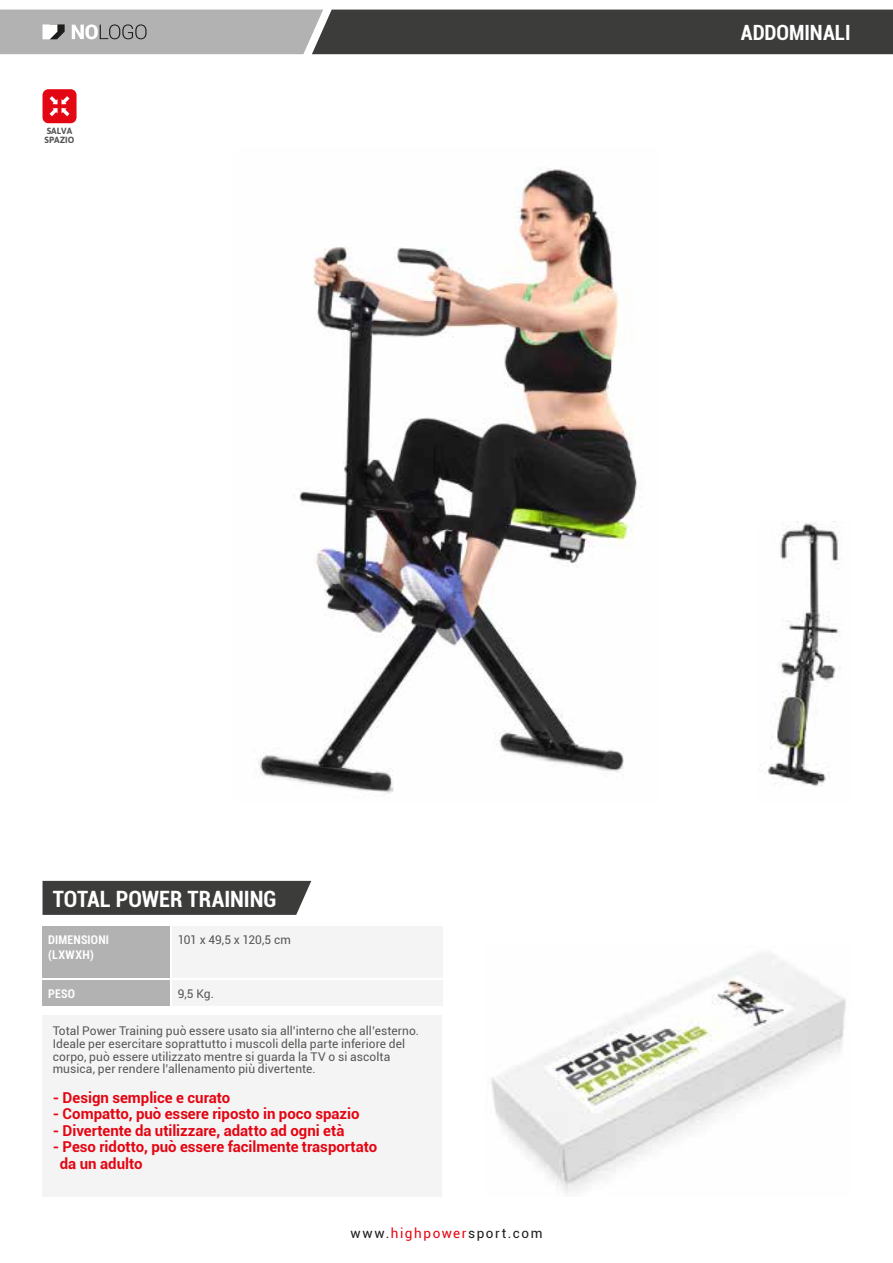
<style>
.page{position:relative;width:893px;height:1263px;background:#fff}
.page>*{position:absolute;margin:0;border:0;box-sizing:border-box;transform-origin:0 0}
.t1{font:700 condensed 22.5px "Roboto";color:#fff}
.t2{font:700 condensed 21px "Roboto";color:#fff}
.t3{font:700 15px/16.5px "Roboto";color:#e30613}
.t4{font:13.5px "Roboto";letter-spacing:.115em;color:#1d1d1b}
.t5{font:12px/12.8px "Roboto";letter-spacing:.005em;color:#575756}
.t6{font:700 condensed 12px/15px "Roboto";letter-spacing:.015em;color:#fff}
.t7{font:12px "Roboto";letter-spacing:-.02em;color:#575756}
.t8{font:700 9px/8.2px "Asap";color:#575756}
.s1{color:#e30613}
</style>
<div class="page">
<img style="left:258px;top:168px;width:379px;height:626px">
<svg style="left:0;top:10px;width:893px;height:44px"></svg>
<img style="left:758px;top:522px;width:81px;height:265px">
<img style="left:491px;top:953px;width:355px;height:240px">
<div style="left:43px;top:1015px;width:399px;height:182px;background:#f4f4f4"></div>
<div style="left:43px;top:881px;width:268px;height:34px;background:#3c3c3b"></div>
<div style="left:43px;top:927px;width:127px;height:51px;background:#b3b2b2"></div>
<div style="left:172px;top:927px;width:270px;height:51px;background:#f4f4f4"></div>
<div style="left:43px;top:980px;width:127px;height:25px;background:#b3b2b2"></div>
<div style="left:172px;top:980px;width:270px;height:25px;background:#f4f4f4"></div>
<div style="left:43px;top:89px;width:34px;height:34px;background:#e30613;border-radius:6px"></div>
<svg style="left:50px;top:96px;width:20px;height:20px"></svg>
<p class="t8" style="left:45px;top:127px;width:31px">SALVA<br>SPAZIO</p>
<h2 class="t2" style="left:741px;top:18px;width:111px">ADDOMINALI</h2>
<h1 class="t1" style="left:53px;top:883px;width:225px">TOTAL POWER TRAINING</h1>
<p class="t6" style="left:48px;top:932px;width:62px">DIMENSIONI (LXWXH)</p>
<p class="t7" style="left:178px;top:932px;width:115px">101 x 49,5 x 120,5 cm</p>
<p class="t6" style="left:48px;top:985px;width:28px">PESO</p>
<p class="t5" style="left:178px;top:986px;width:38px">9,5 Kg.</p>
<p class="t5" style="left:53px;top:1024px;width:368px">Total Power Training può essere usato sia all’interno che all’esterno.<br>Ideale per esercitare soprattutto i muscoli della parte inferiore del corpo, può essere utilizzato mentre si guarda la TV o si ascolta musica, per rendere l’allenamento più divertente.</p>
<p class="t3" style="left:53px;top:1088px;width:179px">- Design semplice e curato</p>
<p class="t3" style="left:53px;top:1105px;width:308px">- Compatto, può essere riposto in poco spazio</p>
<p class="t3" style="left:53px;top:1121px;width:293px">- Divertente da utilizzare, adatto ad ogni età</p>
<p class="t3" style="left:60px;top:1138px;width:319px;text-indent:-7px">- Peso ridotto, può essere facilmente trasportato da un adulto</p>
<p class="t4" style="left:350px;top:1223px;width:193px">www.<span class="s1">highpower</span>sport.com</p>
</div>
